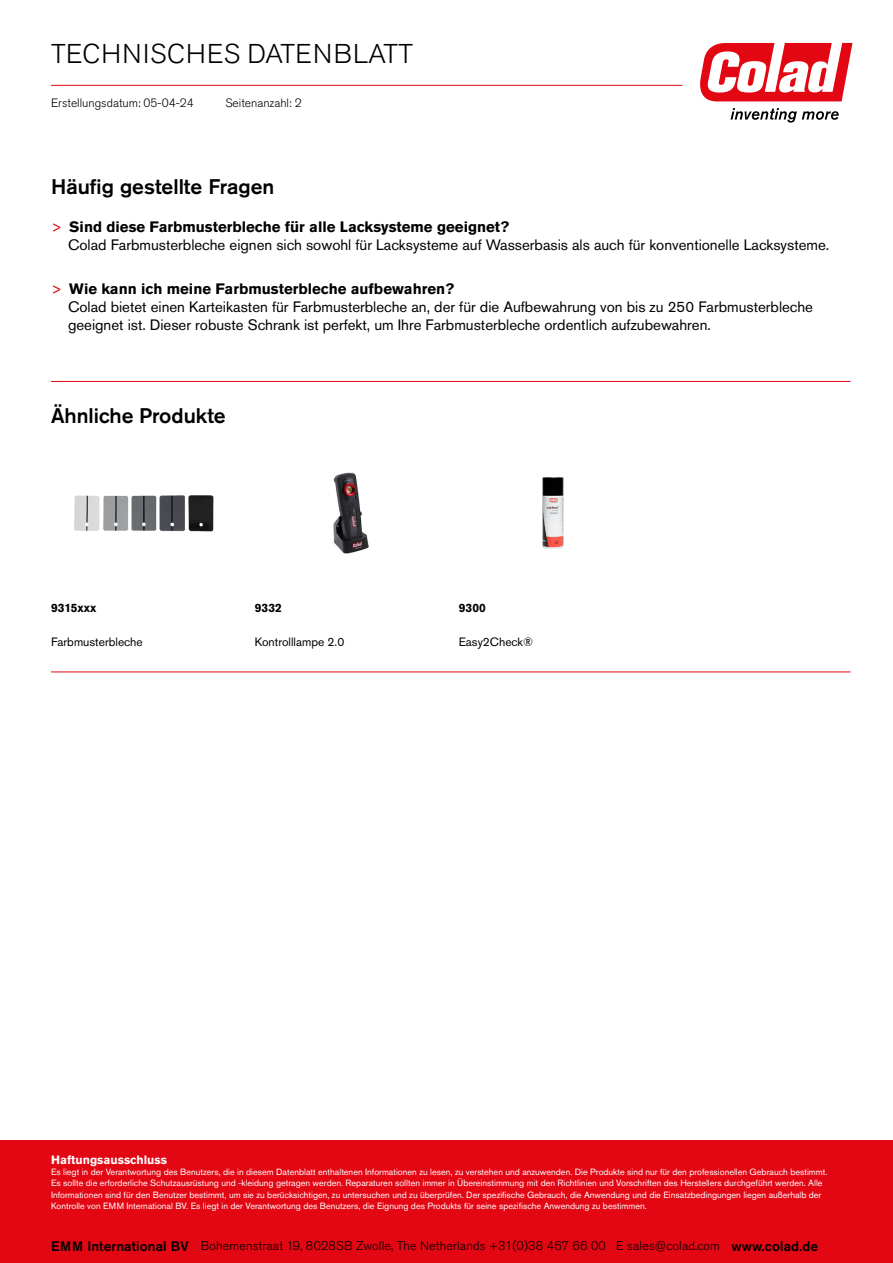
<style>
.page{position:relative;width:893px;height:1263px;background:#fff}
.page>*{position:absolute;margin:0;border:0;box-sizing:border-box;transform-origin:0 0}
.t1{font:300 27px "Akzidenz Grotesk Pro";letter-spacing:.03em;color:#000}
.t2{font:500 21px "Akzidenz Grotesk Pro";color:#000}
.t3{font:15px/18px "Akzidenz Grotesk Pro";color:#000}
.t4{font:300 12.6px "Akzidenz Grotesk Pro";letter-spacing:.01em;color:#000}
.t5{font:12px "Akzidenz Grotesk Pro";color:#000}
.t6{font:300 12px "Akzidenz Grotesk Pro";color:#000}
.t7{font:700 12px "Akzidenz Grotesk Pro";color:#fff}
.t8{font:700 12px "Akzidenz Grotesk Pro";color:#000}
.t9{font:9px/11.4px "Akzidenz Grotesk Pro";color:#fff}
.s1{color:#e30613}
.s2{font-weight:700}
.s3{font-weight:500;font-size:13.65px}
</style>
<div class="page">
<svg style="left:700px;top:43px;width:152px;height:58px"></svg>
<svg style="left:731px;top:108px;width:108px;height:15px"></svg>
<hr style="left:51px;top:85px;width:631px;height:1px;background:#e30613">
<hr style="left:51px;top:381px;width:799px;height:1px;background:#e30613">
<img style="left:74px;top:495px;width:140px;height:37px">
<img style="left:333px;top:472px;width:36px;height:82px">
<img style="left:542px;top:477px;width:22px;height:72px">
<hr style="left:51px;top:672px;width:799px;height:1px;background:#e30613">
<div style="left:0;top:1141px;width:893px;height:122px;background:#e30613"></div>
<h1 class="t1" style="left:51px;top:36px;width:363px">TECHNISCHES DATENBLATT</h1>
<h3 class="t6" style="left:225px;top:95px;width:78px">Seitenanzahl: 2</h3>
<h3 class="t6" style="left:51px;top:95px;width:144px">Erstellungsdatum: 05-04-24</h3>
<h2 class="t2" style="left:51px;top:173px;width:225px">Häufig gestellte Fragen</h2>
<h3 class="t3" style="left:68px;top:218px;width:763px;text-indent:-17px"><span class="s1">&gt;</span> <span class="s2">Sind diese Farbmusterbleche für alle Lacksysteme geeignet?<br></span>Colad Farbmusterbleche eignen sich sowohl für Lacksysteme auf Wasserbasis als auch für konventionelle Lacksysteme.</h3>
<p class="t3" style="left:68px;top:280px;width:747px;text-indent:-17px"><span class="s1">&gt;</span> <span class="s2">Wie kann ich meine Farbmusterbleche aufbewahren?<br></span>Colad bietet einen Karteikasten für Farbmusterbleche an, der für die Aufbewahrung von bis zu 250 Farbmusterbleche geeignet ist. Dieser robuste Schrank ist perfekt, um Ihre Farbmusterbleche ordentlich aufzubewahren.</p>
<h2 class="t2" style="left:51px;top:402px;width:176px">Ähnliche Produkte</h2>
<h3 class="t8" style="left:51px;top:600px;width:47px">9315xxx</h3>
<h3 class="t8" style="left:255px;top:600px;width:28px">9332</h3>
<h3 class="t8" style="left:459px;top:600px;width:29px">9300</h3>
<h3 class="t5" style="left:51px;top:634px;width:93px">Farbmusterbleche</h3>
<h3 class="t5" style="left:255px;top:634px;width:91px">Kontrolllampe 2.0</h3>
<h3 class="t5" style="left:459px;top:634px;width:76px">Easy2Check®</h3>
<h3 class="t7" style="left:51px;top:1152px;width:117px">Haftungsausschluss</h3>
<p class="t9" style="left:51px;top:1166px;width:778px">Es liegt in der Verantwortung des Benutzers, die in diesem Datenblatt enthaltenen Informationen zu lesen, zu verstehen und anzuwenden. Die Produkte sind nur für den professionellen Gebrauch bestimmt.<br>Es sollte die erforderliche Schutzausrüstung und -kleidung getragen werden. Reparaturen sollten immer in Übereinstimmung mit den Richtlinien und Vorschriften des Herstellers durchgeführt werden. Alle Informationen sind für den Benutzer bestimmt, um sie zu berücksichtigen, zu untersuchen und zu überprüfen. Der spezifische Gebrauch, die Anwendung und die Einsatzbedingungen liegen außerhalb der Kontrolle von EMM International BV. Es liegt in der Verantwortung des Benutzers, die Eignung des Produkts für seine spezifische Anwendung zu bestimmen.</p>
<h3 class="t4" style="left:51px;top:1238px;width:769px"><span class="s3">EMM International BV</span> Bohemenstraat 19, 8028SB Zwolle, The Netherlands +31(0)38 467 66 00 E sales@colad.com <span class="s3">www.colad.de</span></h3>
</div>
